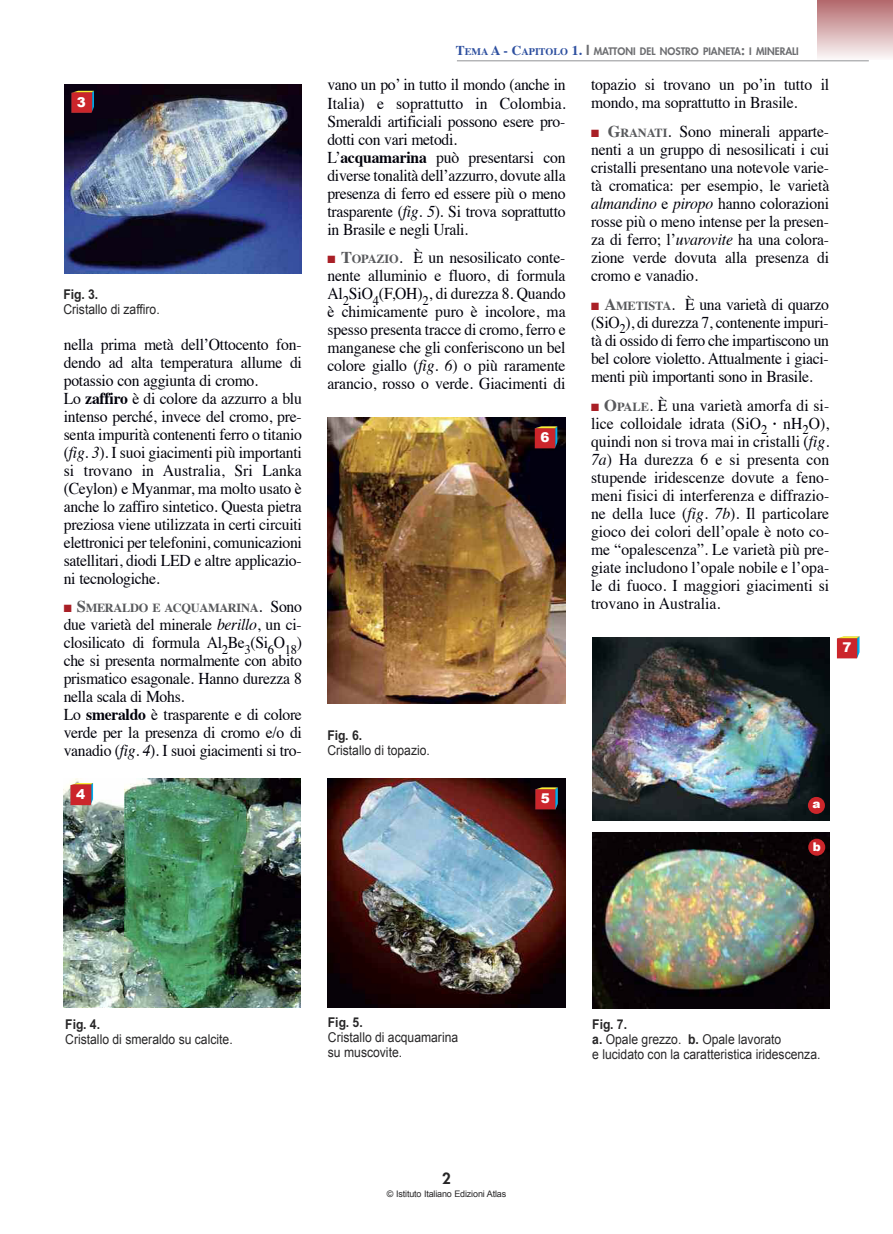
<style>
.page{position:relative;width:893px;height:1234px;background:#fff}
.page>*{position:absolute;margin:0;border:0;box-sizing:border-box;transform-origin:0 0}
.t1{font:16.5px/18px "Times";letter-spacing:-.015em;color:#00000a;scale:.95 1}
.t2{font:800 15px "Futura";color:#272627}
.t3{font:13.5px/15px "Arial";color:#272627;scale:.9 1}
.t4{font:700 13.5px "Arial";color:#272627;scale:.9 1}
.t5{font:900 13.5px "Arial";color:#fff}
.t6{font:700 12.3px "Times";letter-spacing:-.025em;color:#58595c}
.t7{font:900 12px "Arial";color:#fff}
.t8{font:800 10.2px "Futura";color:#6d6e71}
.t9{font:9px "Arial";letter-spacing:-.015em;color:#272627}
.s1{font-weight:700}
.s2{font-style:italic}
.s3{color:#a91f26}
.s4{font-size:16.5px}
.s5{font-weight:400;font-size:16.5px;color:#00000a}
.s6{font-family:"Times";font-weight:700;font-size:13.5px;color:#2d4f9f}
.s7{font-family:"Times";font-weight:700;color:#2d4f9f}
.s8{font-size:13.5px}
.s9{font-weight:700;color:#58595c}
.s10{font-weight:700;font-size:12.3px;color:#58595c}
</style>
<div class="page">
<hr style="left:457px;top:60px;width:412px;height:1px;background:#919396">
<div style="left:817px;top:0;width:76px;height:59px;background:linear-gradient(to bottom,#b3686c,#fbf7f7)"></div>
<img style="left:64px;top:84px;width:238px;height:189px">
<img style="left:64px;top:778px;width:237px;height:229px">
<img style="left:327px;top:778px;width:238px;height:229px">
<img style="left:327px;top:417px;width:238px;height:286px">
<img style="left:592px;top:637px;width:237px;height:183px">
<img style="left:592px;top:832px;width:237px;height:175px">
<div style="left:808px;top:796px;width:17px;height:17px;background:#cc262b;border-radius:50%"></div>
<div style="left:808px;top:838px;width:17px;height:17px;background:#cc262b;border-radius:50%"></div>
<img style="left:71px;top:91px;width:23px;height:22px">
<img style="left:70px;top:782px;width:23px;height:23px">
<img style="left:535px;top:787px;width:23px;height:22px">
<img style="left:535px;top:426px;width:22px;height:22px">
<img style="left:837px;top:636px;width:22px;height:22px">
<p class="t5" style="left:77px;top:92px;width:11px">3</p>
<p class="t4" style="left:63px;top:289px;width:40px">Fig. 3.</p>
<p class="t3" style="left:63px;top:302px;width:109px">Cristallo di zaffiro.</p>
<p class="t1" style="left:64px;top:336px;width:252px">nella prima metà dell’Ottocento fon&shy;dendo ad alta temperatura allume di potassio con aggiunta di cromo.<br>Lo <span class="s1">ZAFFIRO</span> è di colore da azzurro a blu intenso perché, invece del cromo, pre&shy;senta impurità contenenti ferro o titanio (<span class="s2">fig. 3</span>). I suoi giacimenti più importanti si trovano in Australia, Sri Lanka (Ceylon) e Myanmar, ma molto usato è anche lo zaffiro sintetico. Questa pietra preziosa viene utilizzata in certi circuiti elettronici per telefonini, comunicazioni satellitari, diodi LED e altre applicazio&shy;ni tecnologiche.</p>
<p class="t6" style="left:64px;top:603px;width:240px"><span class="s3">■</span> <span class="s4">S</span>MERALDO E ACQUAMARINA<span class="s5">. Sono</span></p>
<p class="t1" style="left:64px;top:617px;width:252px">due varietà del minerale <span class="s2">berillo</span>, un ci&shy;closilicato di formula Al<sub>2</sub>Be<sub>3</sub>(Si<sub>6</sub>O<sub>18</sub>) che si presenta normalmente con abito prismatico esagonale. Hanno durezza 8 nella scala di Mohs.<br>Lo <span class="s1">SMERALDO</span> è trasparente e di colore verde per la presenza di cromo e/o di vanadio (<span class="s2">fig. 4</span>). I suoi giacimenti si tro-</p>
<p class="t8" style="left:456px;top:46px;width:345px"><span class="s6">T</span><span class="s7">EMA</span> <span class="s6">A - C</span><span class="s7">APITOLO</span> <span class="s6">1.</span> <span class="s8">I</span> MATTONI DEL NOSTRO PIANETA<span class="s8">:</span> I MINERALI</p>
<p class="t1" style="left:327px;top:77px;width:252px">vano un po’ in tutto il mondo (anche in Italia) e soprattutto in Colombia.<br>Smeraldi artificiali possono esere pro&shy;dotti con vari metodi.<br>L’<span class="s1">ACQUAMARINA</span> può presentarsi con diverse tonalità dell’azzurro, dovute alla presenza di ferro ed essere più o meno trasparente (<span class="s2">fig. 5</span>). Si trova soprattutto in Brasile e negli Urali.</p>
<p class="t1" style="left:327px;top:250px;width:252px;text-align:justify"><span class="s3">■</span> <span class="s9">T</span><span class="s10">OPAZIO</span>. È un nesosilicato conte&shy;nente alluminio e fluoro, di formula Al<sub>2</sub>SiO<sub>4</sub>(F,OH)<sub>2</sub>, di durezza 8. Quando è chimicamente puro è incolore, ma spesso presenta tracce di cromo, ferro e manganese che gli conferiscono un bel colore giallo (<span class="s2">fig. 6</span>) o più raramente arancio, rosso o verde. Giacimenti di</p>
<p class="t5" style="left:540px;top:427px;width:11px">6</p>
<p class="t1" style="left:591px;top:77px;width:252px">topazio si trovano un po’in tutto il mondo, ma soprattutto in Brasile.</p>
<p class="t1" style="left:591px;top:124px;width:252px;text-align:justify"><span class="s3">■</span> <span class="s9">G</span><span class="s10">RANATI</span>. Sono minerali apparte&shy;nenti a un gruppo di nesosilicati i cui cristalli presentano una notevole varie&shy;tà cromatica: per esempio, le varietà <span class="s2">almandino</span> e <span class="s2">piropo</span> hanno colorazioni rosse più o meno intense per la presen&shy;za di ferro; l’<span class="s2">uvarovite</span> ha una colora&shy;zione verde dovuta alla presenza di cromo e vanadio.</p>
<p class="t1" style="left:591px;top:297px;width:252px;text-align:justify"><span class="s3">■</span> <span class="s9">A</span><span class="s10">METISTA</span>. È una varietà di quarzo (SiO<sub>2</sub>), di durezza 7, contenente impuri&shy;tà di ossido di ferro che impartiscono un bel colore violetto. Attualmente i giaci&shy;menti più importanti sono in Brasile.</p>
<p class="t1" style="left:591px;top:397px;width:252px;text-align:justify"><span class="s3">■</span> <span class="s9">O</span><span class="s10">PALE</span>. È una varietà amorfa di si&shy;lice colloidale idrata (SiO<sub>2</sub> <span class="s1">·</span> nH<sub>2</sub>O), quindi non si trova mai in cristalli (<span class="s2">fig.<br>7a</span>) Ha durezza 6 e si presenta con stupende iridescenze dovute a feno&shy;meni fisici di interferenza e diffrazio&shy;ne della luce (<span class="s2">fig. 7b</span>). Il particolare gioco dei colori dell’opale è noto co&shy;me “opalescenza”. Le varietà più pre&shy;giate includono l’opale nobile e l’opa&shy;le di fuoco. I maggiori giacimenti si trovano in Australia.</p>
<p class="t4" style="left:327px;top:730px;width:40px">Fig. 6.</p>
<p class="t3" style="left:327px;top:742px;width:116px">Cristallo di topazio.</p>
<p class="t5" style="left:76px;top:784px;width:11px">4</p>
<p class="t5" style="left:541px;top:788px;width:11px">5</p>
<p class="t7" style="left:812px;top:794px;width:10px">a</p>
<p class="t7" style="left:813px;top:837px;width:10px">b</p>
<p class="t5" style="left:842px;top:637px;width:11px">7</p>
<p class="t4" style="left:65px;top:1019px;width:40px">Fig. 4.</p>
<p class="t3" style="left:65px;top:1031px;width:188px">Cristallo di smeraldo su calcite.</p>
<p class="t4" style="left:328px;top:1016px;width:40px">Fig. 5.</p>
<p class="t3" style="left:328px;top:1029px;width:146px">Cristallo di acquamarina su muscovite.</p>
<p class="t2" style="left:442px;top:1170px;width:10px">2</p>
<p class="t9" style="left:387px;top:1188px;width:121px">© Istituto Italiano Edizioni Atlas</p>
<p class="t3" style="left:592px;top:1016px;width:255px"><span class="s1">Fig. 7.<br></span><span class="s1">a.</span> Opale grezzo. <span class="s1">b.</span> Opale lavorato<br>e lucidato con la caratteristica iridescenza.</p>
</div>
